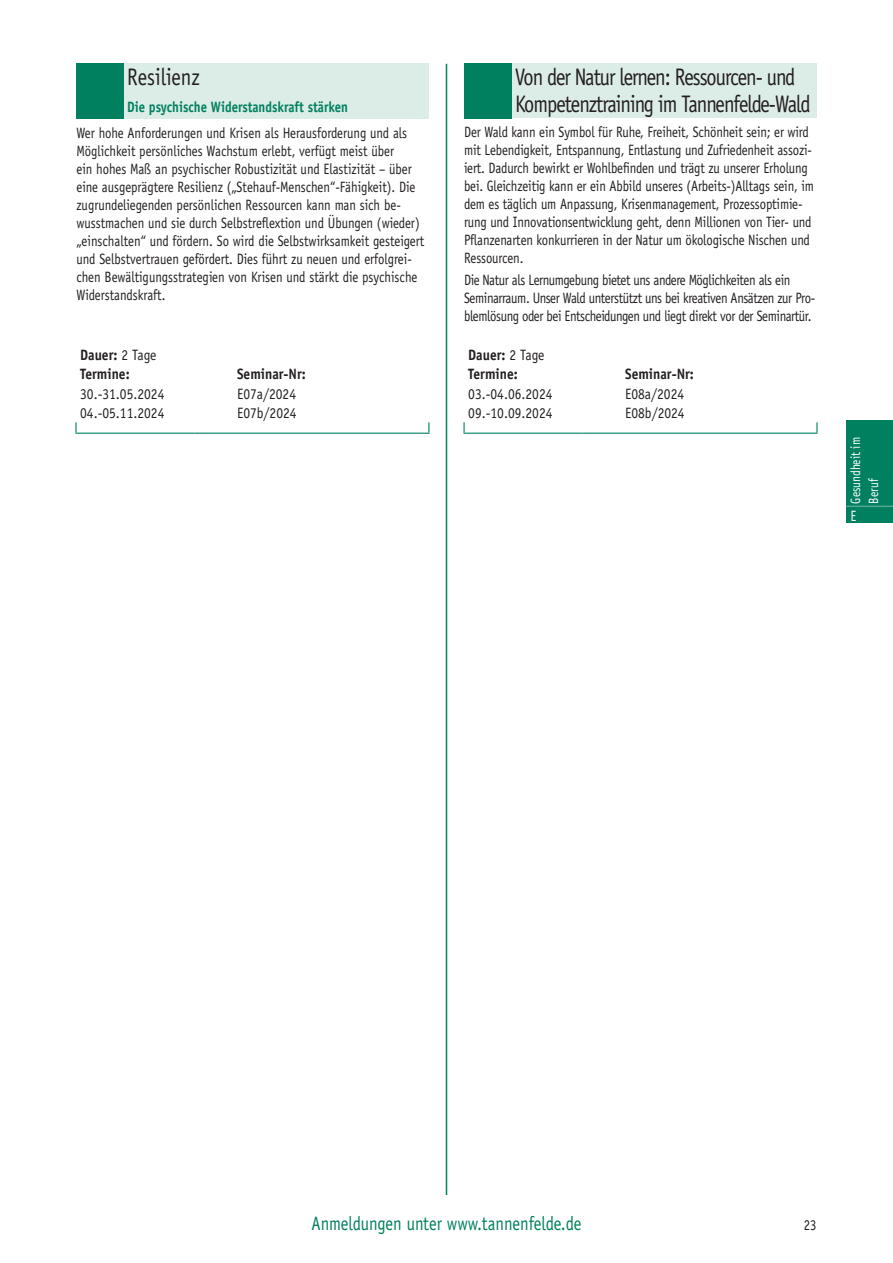
<style>
.page{position:relative;width:893px;height:1263px;background:#fff}
.page>*{position:absolute;margin:0;border:0;box-sizing:border-box;transform-origin:0 0}
.t1{font:24px/27px "Officina Sans Std";letter-spacing:-.05em;color:#231f20;scale:.85 1}
.t2{font:24px "Officina Sans Std";color:#231f20;scale:.85 1}
.t3{font:19.5px "Officina Sans Std";color:#00805f;scale:.85 1}
.t4{font:15px/18px "Officina Sans Std";letter-spacing:-.01em;color:#231f20;scale:.85 1}
.t5{font:15px/18px "Officina Sans Std";letter-spacing:-.03em;color:#231f20;scale:.85 1}
.t6{font:15px "Officina Sans Std";letter-spacing:-.01em;color:#231f20;scale:.9 1}
.t7{font:700 15px/19.4px "Officina Sans Std";color:#231f20;scale:.9 1}
.t8{font:700 15px "Officina Sans Std";color:#00805f;scale:.85 1}
.t9{font:15px "Officina Sans Std";color:#fff;scale:.85 1}
.t10{font:13.5px/18px "Officina Sans Std";color:#fff;scale:.85 1}
.s1{font-weight:400}
</style>
<div class="page">
<div style="left:464px;top:64px;width:353px;height:54px;background:#dcece7"></div>
<svg style="left:463px;top:422px;width:2px;height:11px"></svg>
<svg style="left:816px;top:422px;width:2px;height:11px"></svg>
<hr style="left:463px;top:433px;width:120px;height:1px;background:#00805f">
<hr style="left:583px;top:433px;width:38px;height:1px;background:#00805f">
<hr style="left:621px;top:433px;width:197px;height:1px;background:#00805f">
<div style="left:464px;top:64px;width:48px;height:55px;background:#00805f"></div>
<div style="left:76px;top:64px;width:353px;height:55px;background:#dcece7"></div>
<div style="left:76px;top:64px;width:47px;height:55px;background:#00805f"></div>
<svg style="left:75px;top:422px;width:2px;height:11px"></svg>
<hr style="left:75px;top:433px;width:120px;height:1px;background:#00805f">
<hr style="left:195px;top:433px;width:38px;height:1px;background:#00805f">
<hr style="left:233px;top:433px;width:196px;height:1px;background:#00805f">
<hr style="left:446px;top:64px;width:1px;height:1131px;background:#00805f">
<div style="left:846px;top:421px;width:47px;height:102px;background:#00805f"></div>
<hr style="left:846px;top:506px;width:47px;height:1px;background:#6bb1a1">
<h1 class="t2" style="left:127px;top:63px;width:87px">Resilienz</h1>
<p class="t8" style="left:127px;top:97px;width:262px">Die psychische Widerstandskraft stärken</p>
<p class="t4" style="left:76px;top:124px;width:411px">Wer hohe Anforderungen und Krisen als Herausforderung und als Möglichkeit persönliches Wachstum erlebt, verfügt meist über<br>ein hohes Maß an psychischer Robustizität und Elastizität – über eine ausgeprägtere Resilienz („Stehauf-Menschen“-Fähigkeit). Die zugrundeliegenden persönlichen Ressourcen kann man sich be&shy;wusstmachen und sie durch Selbstreflextion und Übungen (wieder) „einschalten“ und fördern. So wird die Selbstwirksamkeit gesteigert und Selbstvertrauen gefördert. Dies führt zu neuen und erfolgrei&shy;chen Bewältigungsstrategien von Krisen und stärkt die psychische Widerstandskraft.</p>
<p class="t7" style="left:80px;top:345px;width:86px">Dauer: <span class="s1">2 Tage<br></span>Termine:</p>
<p class="t7" style="left:237px;top:364px;width:78px">Seminar-Nr:</p>
<h1 class="t1" style="left:515px;top:64px;width:349px">Von der Natur lernen: Ressourcen- und<br>Kompetenztraining im Tannenfelde-Wald</h1>
<p class="t4" style="left:464px;top:123px;width:413px">Der Wald kann ein Symbol für Ruhe, Freiheit, Schönheit sein; er wird mit Lebendigkeit, Entspannung, Entlastung und Zufriedenheit assozi&shy;iert. Dadurch bewirkt er Wohlbefinden und trägt zu unserer Erholung bei. Gleichzeitig kann er ein Abbild unseres (Arbeits-)Alltags sein, im dem es täglich um Anpassung, Krisenmanagement, Prozessoptimie&shy;rung und Innovationsentwicklung geht, denn Millionen von Tier- und Pflanzenarten konkurrieren in der Natur um ökologische Nischen und Ressourcen.</p>
<p class="t5" style="left:464px;top:271px;width:415px">Die Natur als Lernumgebung bietet uns andere Möglichkeiten als ein<br>Seminarraum. Unser Wald unterstützt uns bei kreativen Ansätzen zur Pro&shy;blemlösung oder bei Entscheidungen und liegt direkt vor der Seminartür.</p>
<p class="t7" style="left:468px;top:345px;width:86px">Dauer: <span class="s1">2 Tage<br></span>Termine:</p>
<p class="t7" style="left:625px;top:364px;width:78px">Seminar-Nr:</p>
<p class="t6" style="left:80px;top:385px;width:95px">30.-31.05.2024</p>
<p class="t6" style="left:237px;top:385px;width:67px">E07a/2024</p>
<p class="t6" style="left:80px;top:404px;width:95px">04.-05.11.2024</p>
<p class="t6" style="left:237px;top:404px;width:68px">E07b/2024</p>
<p class="t6" style="left:468px;top:385px;width:95px">03.-04.06.2024</p>
<p class="t6" style="left:625px;top:385px;width:67px">E08a/2024</p>
<p class="t6" style="left:468px;top:404px;width:95px">09.-10.09.2024</p>
<p class="t6" style="left:625px;top:404px;width:68px">E08b/2024</p>
<p class="t10" style="left:847px;top:503px;width:80px;rotate:-90deg">Gesundheit im<br>Beruf</p>
<p class="t9" style="left:850px;top:507px;width:8px">E</p>
<h2 class="t3" style="left:311px;top:1212px;width:319px">Anmeldungen unter www.tannenfelde.de</h2>
<p class="t4" style="left:804px;top:1216px;width:16px">23</p>
</div>
